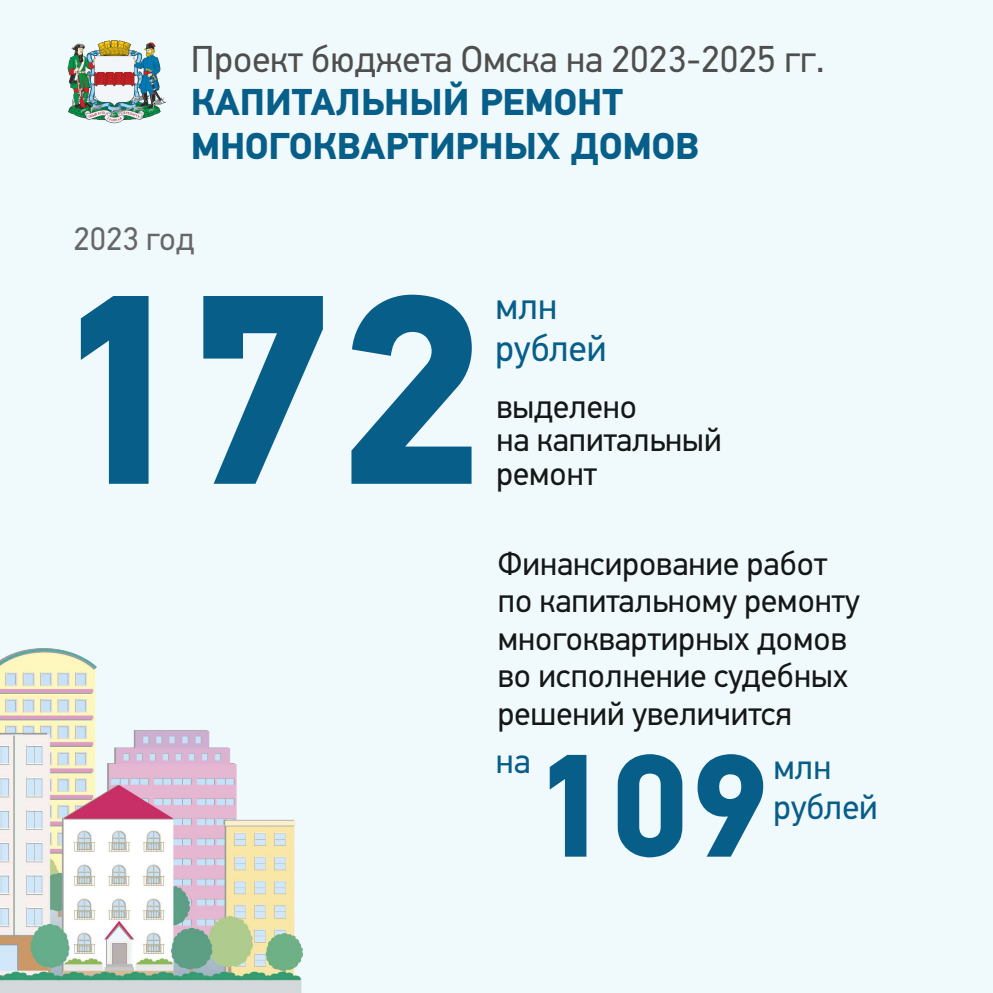
<style>
.page{position:relative;width:993px;height:993px;background:#fff}
.page>*{position:absolute;margin:0;border:0;box-sizing:border-box;transform-origin:0 0}
.t1{font:700 269.53px "PF Din Text Pro";color:#065e89}
.t2{font:700 146.09px "PF Din Text Pro";color:#065e89}
.t3{font:700 37.41px/44px "PF Din Text Pro";color:#065e89}
.t4{font:37.41px "PF Din Text Pro";color:#4e4e4d}
.t5{font:37.41px/41.9px "PF Din Text Pro";color:#065e89}
.t6{font:35.14px "PF Din Text Pro";color:#065e89}
.t7{font:33.42px/37.4px "PF Din Text Pro";color:#151616}
.t8{font:32.65px "PF Din Text Pro";color:#676767}
</style>
<div class="page">
<div style="left:0;top:0;width:992px;height:992px;background:#f0f9fc"></div>
<img style="left:67px;top:40px;width:100px;height:84px">
<img style="left:0;top:648px;width:302px;height:343px">
<p class="t4" style="left:191px;top:44px;width:635px">Проект бюджета Омска на 2023-2025 гг.</p>
<p class="t3" style="left:191px;top:84px;width:509px">КАПИТАЛЬНЫЙ РЕМОНТ<br>МНОГОКВАРТИРНЫХ ДОМОВ</p>
<p class="t8" style="left:73px;top:225px;width:122px">2023 год</p>
<h1 class="t1" style="left:41px;top:281px;width:446px">172</h1>
<p class="t5" style="left:495px;top:288px;width:112px">млн рублей</p>
<p class="t7" style="left:496px;top:392px;width:227px;line-height:33.7px">выделено<br>на капитальный ремонт</p>
<p class="t7" style="left:497px;top:547px;width:363px">Финансирование работ по капитальному ремонту многоквартирных домов во исполнение судебных решений увеличится</p>
<p class="t6" style="left:773px;top:752px;width:59px">млн</p>
<h2 class="t2" style="left:528px;top:746px;width:243px">109</h2>
<p class="t6" style="left:495px;top:746px;width:36px">на</p>
<p class="t6" style="left:773px;top:792px;width:106px">рублей</p>
</div>
